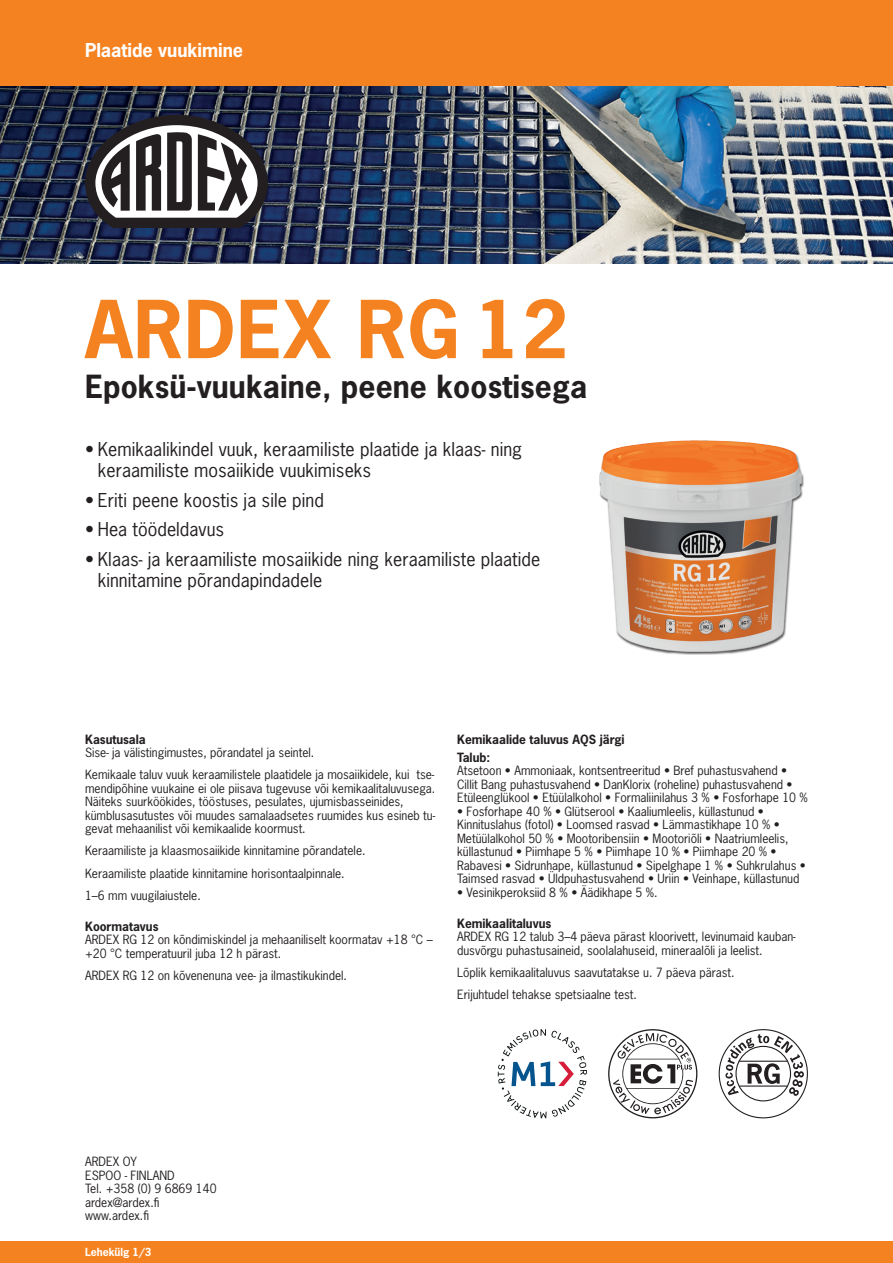
<style>
.page{position:relative;width:893px;height:1263px;background:#fff}
.page>*{position:absolute;margin:0;border:0;box-sizing:border-box;transform-origin:0 0}
.t1{font:700 75px "News Gothic Std";letter-spacing:.015em;color:#f58220}
.t2{font:700 30px "News Gothic Std";letter-spacing:.005em;color:#231f20}
.t3{font:18px/21px "News Gothic Std";letter-spacing:.005em;color:#231f20}
.t4{font:700 18px "News Gothic Std";color:#fff}
.t5{font:12px/13.5px "News Gothic Std";color:#231f20}
.t6{font:700 12px/17.7px "News Gothic Std";color:#231f20}
.t7{font:700 10.5px "News Gothic Std";color:#fff}
</style>
<div class="page">
<img style="left:0;top:85px;width:893px;height:179px">
<div style="left:0;top:0;width:893px;height:85px;background:#f58220"></div>
<div style="left:0;top:1242px;width:893px;height:21px;background:#f58220"></div>
<svg style="left:719px;top:1029px;width:89px;height:89px"></svg>
<svg style="left:608px;top:1029px;width:89px;height:89px"></svg>
<svg style="left:498px;top:1029px;width:89px;height:89px"></svg>
<img style="left:599px;top:440px;width:205px;height:215px">
<svg style="left:85px;top:115px;width:183px;height:113px"></svg>
<h3 class="t4" style="left:85px;top:38px;width:160px">Plaatide vuukimine</h3>
<h1 class="t1" style="left:85px;top:280px;width:485px">ARDEX RG 12</h1>
<h2 class="t2" style="left:85px;top:366px;width:504px">Epoksü-vuukaine, peene koostisega</h2>
<h3 class="t3" style="left:98px;top:439px;width:426px;text-indent:-13px">• Kemikaalikindel vuuk, keraamiliste plaatide ja klaas- ning keraamiliste mosaiikide vuukimiseks</h3>
<h3 class="t3" style="left:85px;top:489px;width:240px">• Eriti peene koostis ja sile pind</h3>
<h3 class="t3" style="left:85px;top:519px;width:141px">• Hea töödeldavus</h3>
<h3 class="t3" style="left:98px;top:548px;width:444px;text-indent:-13px">• Klaas- ja keraamiliste mosaiikide ning keraamiliste plaatide kinnitamine põrandapindadele</h3>
<p class="t6" style="left:85px;top:730px;width:62px">Kasutusala</p>
<p class="t5" style="left:85px;top:742px;width:351px;line-height:22px">Sise- ja välistingimustes, põrandatel ja seintel.<br>Kemikaale taluv vuuk keraamilistele plaatidele ja mosaiikidele, kui tse-</p>
<p class="t5" style="left:85px;top:782px;width:352px">mendipõhine vuukaine ei ole piisava tugevuse või kemikaalitaluvusega.<br>Näiteks suurköökides, tööstuses, pesulates, ujumisbasseinides, kümblusasutustes või muudes samalaadsetes ruumides kus esineb tu&shy;gevat mehaanilist või kemikaalide koormust.</p>
<p class="t5" style="left:85px;top:840px;width:282px;line-height:22px">Keraamiliste ja klaasmosaiikide kinnitamine põrandatele.<br>Keraamiliste plaatide kinnitamine horisontaalpinnale.<br>1–6 mm vuugilaiustele.</p>
<p class="t6" style="left:85px;top:917px;width:75px">Koormatavus</p>
<p class="t5" style="left:85px;top:933px;width:349px">ARDEX RG 12 on kõndimiskindel ja mehaaniliselt koormatav +18 °C – +20 °C temperatuuril juba 12 h pärast.</p>
<p class="t5" style="left:85px;top:968px;width:263px">ARDEX RG 12 on kõvenenuna vee- ja ilmastikukindel.</p>
<p class="t6" style="left:457px;top:730px;width:169px">Kemikaalide taluvus AQS järgi<br>Talub:</p>
<p class="t5" style="left:457px;top:764px;width:352px">Atsetoon • Ammoniaak, kontsentreeritud • Bref puhastusvahend •<br>Cillit Bang puhastusvahend • DanKlorix (roheline) puhastusvahend •<br>Etüleenglükool • Etüülalkohol • Formaliinilahus 3 % • Fosforhape 10 %</p>
<p class="t5" style="left:457px;top:804px;width:350px">• Fosforhape 40 % • Glütserool • Kaaliumleelis, küllastunud • Kinnituslahus (fotol) • Loomsed rasvad • Lämmastikhape 10 % • Metüülalkohol 50 % • Mootoribensiin • Mootoriõli • Naatriumleelis, küllastunud • Piimhape 5 % • Piimhape 10 % • Piimhape 20 % • Rabavesi • Sidrunhape, küllastunud • Sipelghape 1 % • Suhkrulahus • Taimsed rasvad • Üldpuhastusvahend • Uriin • Veinhape, küllastunud</p>
<p class="t5" style="left:457px;top:885px;width:202px">• Vesinikperoksiid 8 % • Äädikhape 5 %.</p>
<p class="t6" style="left:457px;top:914px;width:96px">Kemikaalitaluvus</p>
<p class="t5" style="left:457px;top:930px;width:340px">ARDEX RG 12 talub 3–4 päeva pärast kloorivett, levinumaid kauban&shy;dusvõrgu puhastusaineid, soolalahuseid, mineraalõli ja leelist.</p>
<p class="t5" style="left:457px;top:961px;width:279px;line-height:22px">Lõplik kemikaalitaluvus saavutatakse u. 7 päeva pärast.<br>Erijuhtudel tehakse spetsiaalne test.</p>
<p class="t5" style="left:85px;top:1155px;width:133px">ARDEX OY<br>ESPOO - FINLAND<br>Tel. +358 (0) 9 6869 140 ardex@ardex.fi www.ardex.fi</p>
<p class="t7" style="left:85px;top:1245px;width:68px">Lehekülg 1/3</p>
</div>
